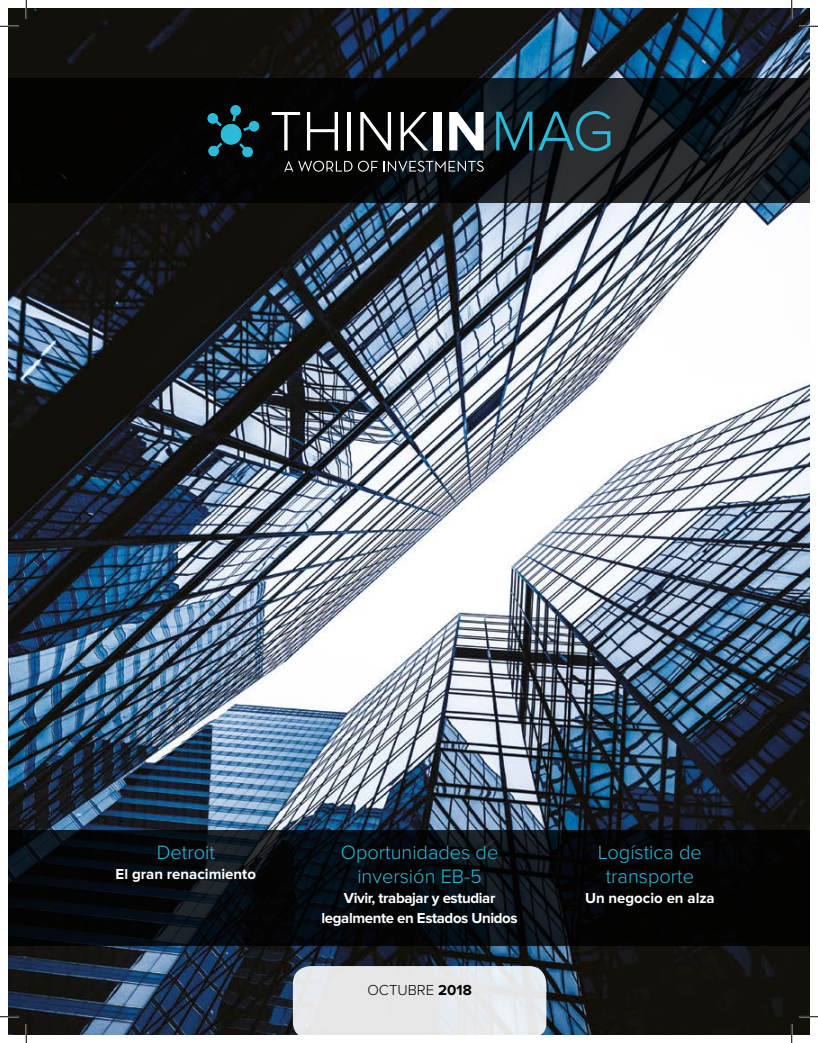
<style>
.page{position:relative;width:818px;height:1043px;background:#fff}
.page>*{position:absolute;margin:0;border:0;box-sizing:border-box;transform-origin:0 0}
.t1{font:300 20px/24px "Proxima Nova";color:#2cbad8;text-align:center}
.t2{font:700 15px/20px "Proxima Nova";letter-spacing:-.025em;color:#fff;text-align:center}
.t3{font:700 15px "Proxima Nova";color:#fff}
.t4{font:300 15px "Proxima Nova";color:#000}
.s1{font-weight:700}
</style>
<div class="page">
<img style="left:9px;top:9px;width:800px;height:1025px">
<svg style="left:9px;top:830px;width:800px;height:115px;background:#06090c"></svg>
<svg style="left:9px;top:78px;width:800px;height:124px;background:#0b0e0f"></svg>
<svg style="left:293px;top:966px;width:253px;height:68px;background:#e4e6e8"></svg>
<svg style="left:284px;top:161px;width:68px;height:11px"></svg>
<svg style="left:358px;top:161px;width:19px;height:11px"></svg>
<svg style="left:384px;top:161px;width:99px;height:11px"></svg>
<svg style="left:207px;top:105px;width:53px;height:53px;background:#0f3b44"></svg>
<svg style="left:272px;top:112px;width:28px;height:38px"></svg>
<svg style="left:307px;top:112px;width:31px;height:38px"></svg>
<hr style="left:347px;top:112px;width:4px;height:38px;background:#fff">
<svg style="left:360px;top:112px;width:31px;height:38px"></svg>
<svg style="left:400px;top:112px;width:28px;height:38px"></svg>
<div style="left:433px;top:112px;width:8px;height:38px;background:#fff"></div>
<svg style="left:449px;top:112px;width:34px;height:38px"></svg>
<svg style="left:496px;top:112px;width:36px;height:38px"></svg>
<svg style="left:538px;top:111px;width:72px;height:40px;background:#20444d"></svg>
<svg style="left:0;top:25px;width:19px;height:2px"></svg>
<svg style="left:799px;top:25px;width:19px;height:2px"></svg>
<svg style="left:0;top:1015px;width:19px;height:2px"></svg>
<svg style="left:799px;top:1015px;width:19px;height:2px"></svg>
<svg style="left:25px;top:0;width:2px;height:19px"></svg>
<svg style="left:25px;top:1024px;width:2px;height:18px"></svg>
<svg style="left:790px;top:0;width:2px;height:19px"></svg>
<svg style="left:790px;top:1024px;width:2px;height:18px"></svg>
<p class="t1" style="left:157px;top:841px;width:60px">Detroit</p>
<p class="t3" style="left:116px;top:865px;width:142px">El gran renacimiento</p>
<p class="t1" style="left:341px;top:841px;width:159px">Oportunidades de inversión EB-5</p>
<p class="t2" style="left:321px;top:888px;width:198px">Vivir, trabajar y estudiar legalmente en Estados Unidos</p>
<p class="t4" style="left:367px;top:981px;width:106px">OCTUBRE <span class="s1">2018</span></p>
<p class="t1" style="left:598px;top:841px;width:105px">Logística de transporte</p>
<p class="t3" style="left:585px;top:889px;width:131px">Un negocio en alza</p>
</div>
